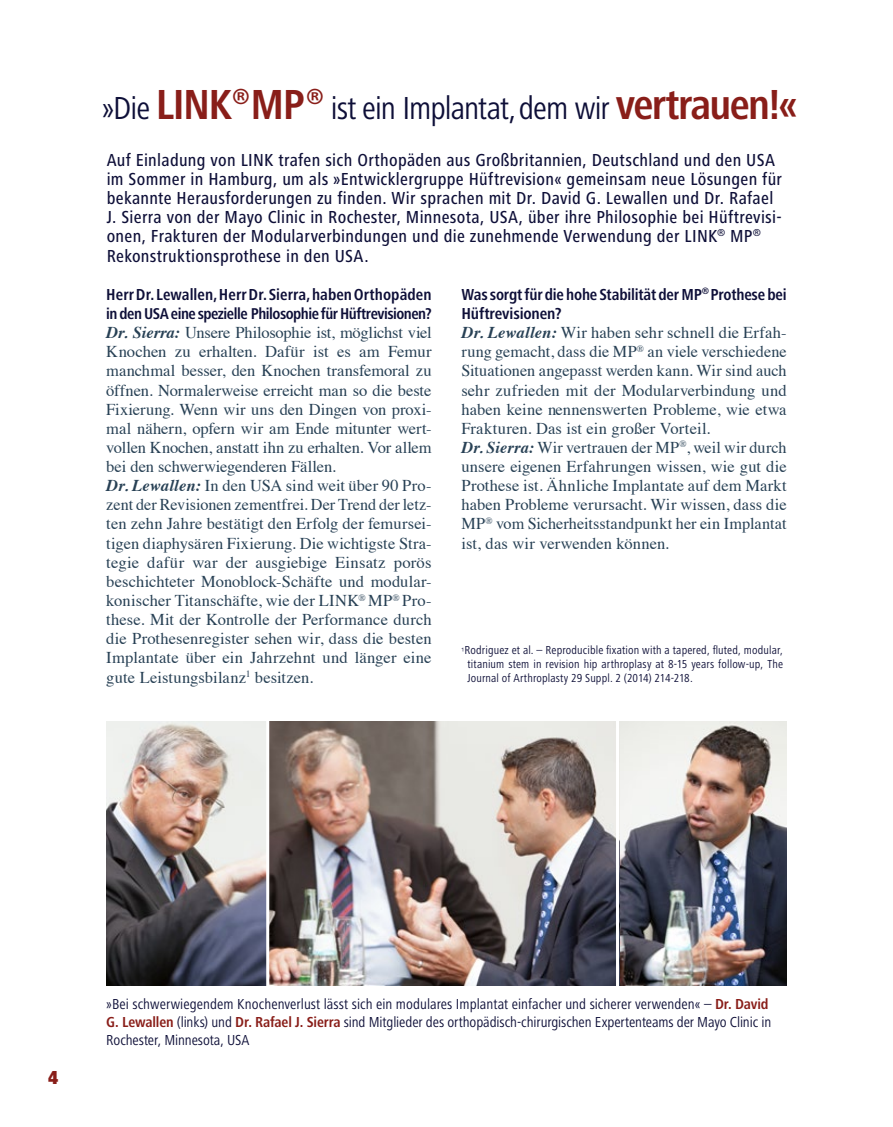
<style>
.page{position:relative;width:893px;height:1127px;background:#fff}
.page>*{position:absolute;margin:0;border:0;box-sizing:border-box;transform-origin:0 0}
.t1{font:condensed 33px "Frutiger Next LT";letter-spacing:-.03em;color:#0e0f38}
.t2{font:900 condensed 19.5px "Frutiger Next LT";color:#891e19}
.t3{font:500 condensed 18px/19.2px "Frutiger Next LT";letter-spacing:.015em;color:#0e0f38}
.t4{font:16.5px/19.2px "Times";letter-spacing:.005em;color:#284155}
.t5{font:700 condensed 16.5px/19.2px "Frutiger Next LT";letter-spacing:-.01em;color:#0e0f38}
.t6{font:700 condensed 16.2px "Frutiger Next LT";letter-spacing:-.03em;color:#0e0f38}
.t7{font:condensed 15px/18px "Frutiger Next LT";color:#0e0f38}
.t8{font:condensed 12px/14.4px "Frutiger Next LT";letter-spacing:.01em;color:#0e0f38;text-align:justify}
.s1{font-weight:700;font-size:43.5px;color:#891e19}
.s2{font-weight:700;font-style:italic}
.s3{font-family:"Helvetica Neue";font-weight:300;font-stretch:normal;font-size:9px}
.s4{font-weight:700;color:#891e19}
</style>
<div class="page">
<img style="left:107px;top:721px;width:509px;height:264px">
<img style="left:619px;top:721px;width:168px;height:264px">
<hr style="left:266px;top:710px;width:3px;height:279px;background:#fff">
<h1 class="t1" style="left:102px;top:90px;width:697px">»Die <span class="s1">LINK</span><sup>®</sup> <span class="s1">MP</span><sup>®</sup> ist ein Implantat, dem wir <span class="s1">vertrauen!«</span></h1>
<p class="t3" style="left:107px;top:150px;width:677px">Auf Einladung von LINK trafen sich Orthopäden aus Großbritannien, Deutschland und den USA im Sommer in Hamburg, um als »Entwicklergruppe Hüftrevision« gemeinsam neue Lösungen für bekannte Herausforderungen zu finden. Wir sprachen mit Dr. David G. Lewallen und Dr. Rafael J. Sierra von der Mayo Clinic in Rochester, Minnesota, USA, über ihre Philosophie bei Hüftrevisi&shy;onen, Frakturen der Modularverbindungen und die zunehmende Verwendung der LINK<sup>®</sup> MP<sup>® </sup>Rekonstruktionsprothese in den USA.</p>
<p class="t5" style="left:106px;top:285px;width:327px">Herr Dr. Lewallen, Herr Dr. Sierra, haben Orthopäden</p>
<p class="t6" style="left:106px;top:304px;width:327px">in den USA eine spezielle Philosophie für Hüftrevisionen?</p>
<p class="t4" style="left:106px;top:321px;width:327px"><span class="s2">Dr. Sierra:</span> Unsere Philosophie ist, möglichst viel Knochen zu erhalten. Dafür ist es am Femur manchmal besser, den Knochen transfemoral zu öffnen. Normalerweise erreicht man so die beste Fixierung. Wenn wir uns den Dingen von proxi&shy;mal nähern, opfern wir am Ende mitunter wert&shy;vollen Knochen, anstatt ihn zu erhalten. Vor allem bei den schwerwiegenderen Fällen.<br><span class="s2">Dr. Lewallen:</span> In den USA sind weit über 90 Pro&shy;zent der Revisionen zementfrei. Der Trend der letz&shy;ten zehn Jahre bestätigt den Erfolg der femursei&shy;tigen diaphysären Fixierung. Die wichtigste Stra&shy;tegie dafür war der ausgiebige Einsatz porös beschichteter Monoblock-Schäfte und modular&shy;konischer Titanschäfte, wie der LINK<sup>®</sup> MP<sup>®</sup> Pro&shy;these. Mit der Kontrolle der Performance durch die Prothesenregister sehen wir, dass die besten Implantate über ein Jahrzehnt und länger eine gute Leistungsbilanz<sup>1</sup> besitzen.</p>
<p class="t5" style="left:461px;top:285px;width:327px">Was sorgt für die hohe Stabilität der MP<sup>®</sup> Prothese bei<br>Hüftrevisionen?</p>
<p class="t4" style="left:461px;top:321px;width:327px"><span class="s2">Dr. Lewallen:</span> Wir haben sehr schnell die Erfah&shy;rung gemacht, dass die MP<sup>®</sup> an viele verschiedene Situationen angepasst werden kann. Wir sind auch sehr zufrieden mit der Modularverbindung und haben keine nennenswerten Probleme, wie etwa Frakturen. Das ist ein großer Vorteil.<br><span class="s2">Dr. Sierra:</span> Wir vertrauen der MP<sup>®</sup>, weil wir durch unsere eigenen Erfahrungen wissen, wie gut die Prothese ist. Ähnliche Implantate auf dem Markt haben Probleme verursacht. Wir wissen, dass die MP<sup>®</sup> vom Sicherheitsstandpunkt her ein Implantat ist, das wir verwenden können.</p>
<p class="t8" style="left:467px;top:642px;width:317px;text-indent:-6px"><span class="s3">¹</span>Rodriguez et al. – Reproducible fixation with a tapered, fluted, modular, titanium stem in revision hip arthroplasy at 8-15 years follow-up, The Journal of Arthroplasty 29 Suppl. 2 (2014) 214-218.</p>
<p class="t2" style="left:48px;top:1067px;width:12px">4</p>
<p class="t7" style="left:106px;top:995px;width:667px">»Bei schwerwiegendem Knochenverlust lässt sich ein modulares Implantat einfacher und sicherer verwenden« – <span class="s4">Dr. David<br>G. Lewallen</span> (links) und <span class="s4">Dr. Rafael J. Sierra</span> sind Mitglieder des orthopädisch-chirurgischen Expertenteams der Mayo Clinic in<br>Rochester, Minnesota, USA</p>
</div>
